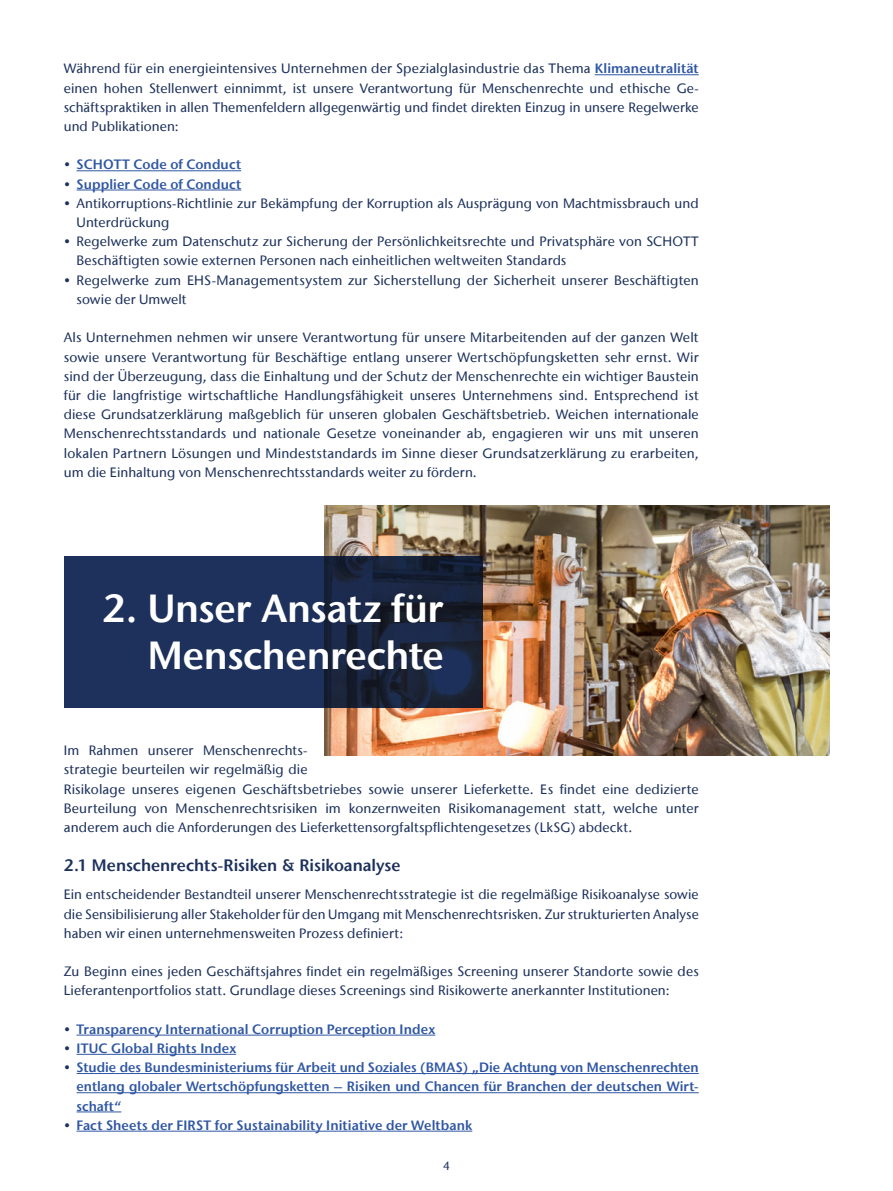
<style>
.page{position:relative;width:893px;height:1191px;background:#fff}
.page>*{position:absolute;margin:0;border:0;box-sizing:border-box;transform-origin:0 0}
.t1{font:600 39px/46.8px "Stone Sans IIITC Com";letter-spacing:-.01em;color:#fff;text-align:right}
.t2{font:600 16.5px "Stone Sans IIITC Com";letter-spacing:-.005em;color:#1d315c}
.t3{font:500 13.5px/19.2px "Stone Sans IIITC Com";letter-spacing:.005em;color:#1d315c}
.t4{font:600 13.5px/19.2px "Stone Sans IIITC Com";letter-spacing:.005em;color:#3057a4;text-align:justify}
.t5{font:500 12px "Stone Sans IIITC Com";color:#1d315c}
.s1{font-weight:600;color:#3057a4}
.s2{color:#1d315c}
</style>
<div class="page">
<img style="left:325px;top:505px;width:504px;height:250px">
<hr style="left:595px;top:74px;width:104px;height:1px;background:#3057a4">
<hr style="left:77px;top:170px;width:164px;height:1px;background:#3057a4">
<hr style="left:77px;top:190px;width:164px;height:1px;background:#3057a4">
<hr style="left:77px;top:1034px;width:358px;height:1px;background:#3057a4">
<hr style="left:77px;top:1054px;width:159px;height:1px;background:#3057a4">
<hr style="left:77px;top:1073px;width:622px;height:1px;background:#3057a4">
<hr style="left:77px;top:1092px;width:622px;height:1px;background:#3057a4">
<hr style="left:77px;top:1111px;width:44px;height:1px;background:#3057a4">
<hr style="left:77px;top:1130px;width:395px;height:1px;background:#3057a4">
<svg style="left:64px;top:556px;width:418px;height:151px;fill:#1d315c"></svg>
<p class="t3" style="left:64px;top:59px;width:636px;text-align:justify">Während für ein energieintensives Unternehmen der Spezialglasindustrie das Thema <span class="s1">Klimaneutralität </span>einen hohen Stellenwert einnimmt, ist unsere Verantwortung für Menschenrechte und ethische Ge&shy;schäftspraktiken in allen Themenfeldern allgegenwärtig und findet direkten Einzug in unsere Regelwerke und Publikationen:</p>
<p class="t4" style="left:64px;top:155px;width:179px"><span class="s2">•</span> SCHOTT Code of Conduct</p>
<p class="t4" style="left:64px;top:174px;width:179px"><span class="s2">•</span> Supplier Code of Conduct</p>
<p class="t3" style="left:77px;top:193px;width:624px;text-indent:-13px">• Antikorruptions-Richtlinie zur Bekämpfung der Korruption als Ausprägung von Machtmissbrauch und<br>Unterdrückung</p>
<p class="t3" style="left:77px;top:232px;width:624px;text-indent:-13px">• Regelwerke zum Datenschutz zur Sicherung der Persönlichkeitsrechte und Privatsphäre von SCHOTT<br>Beschäftigten sowie externen Personen nach einheitlichen weltweiten Standards</p>
<p class="t3" style="left:77px;top:270px;width:624px;text-indent:-13px">• Regelwerke zum EHS-Managementsystem zur Sicherstellung der Sicherheit unserer Beschäftigten sowie der Umwelt</p>
<p class="t3" style="left:64px;top:328px;width:636px;text-align:justify">Als Unternehmen nehmen wir unsere Verantwortung für unsere Mitarbeitenden auf der ganzen Welt sowie unsere Verantwortung für Beschäftige entlang unserer Wertschöpfungsketten sehr ernst. Wir sind der Überzeugung, dass die Einhaltung und der Schutz der Menschenrechte ein wichtiger Baustein für die langfristige wirtschaftliche Handlungsfähigkeit unseres Unternehmens sind. Entsprechend ist diese Grundsatzerklärung maßgeblich für unseren globalen Geschäftsbetrieb. Weichen internationale Menschenrechtsstandards und nationale Gesetze voneinander ab, engagieren wir uns mit unseren lokalen Partnern Lösungen und Mindeststandards im Sinne dieser Grundsatzerklärung zu erarbeiten, um die Einhaltung von Menschenrechtsstandards weiter zu fördern.</p>
<h1 class="t1" style="left:102px;top:584px;width:343px">2. Unser Ansatz für<br>Menschenrechte</h1>
<p class="t3" style="left:64px;top:740px;width:636px">Im Rahmen unserer Menschenrechts-<br>strategie beurteilen wir regelmäßig die<br>Risikolage unseres eigenen Geschäftsbetriebes sowie unserer Lieferkette. Es findet eine dedizierte Beurteilung von Menschenrechtsrisiken im konzernweiten Risikomanagement statt, welche unter anderem auch die Anforderungen des Lieferkettensorgfaltspflichtengesetzes (LkSG) abdeckt.</p>
<p class="t2" style="left:64px;top:854px;width:338px">2.1 Menschenrechts-Risiken &amp; Risikoanalyse</p>
<p class="t3" style="left:64px;top:884px;width:636px;text-align:justify">Ein entscheidender Bestandteil unserer Menschenrechtsstrategie ist die regelmäßige Risikoanalyse sowie die Sensibilisierung aller Stakeholder für den Umgang mit Menschenrechtsrisken. Zur strukturierten Analyse haben wir einen unternehmensweiten Prozess definiert:</p>
<p class="t3" style="left:64px;top:961px;width:636px">Zu Beginn eines jeden Geschäftsjahres findet ein regelmäßiges Screening unserer Standorte sowie des<br>Lieferantenportfolios statt. Grundlage dieses Screenings sind Risikowerte anerkannter Institutionen:</p>
<p class="t4" style="left:64px;top:1019px;width:373px"><span class="s2">•</span> Transparency International Corruption Perception Index</p>
<p class="t4" style="left:64px;top:1038px;width:174px"><span class="s2">•</span> ITUC Global Rights Index</p>
<p class="t4" style="left:77px;top:1057px;width:624px;text-indent:-13px"><span class="s2">•</span> Studie des Bundesministeriums für Arbeit und Soziales (BMAS) „Die Achtung von Menschenrechten entlang globaler Wertschöpfungsketten – Risiken und Chancen für Branchen der deutschen Wirt&shy;schaft“</p>
<p class="t4" style="left:64px;top:1115px;width:410px"><span class="s2">•</span> Fact Sheets der FIRST for Sustainability Initiative der Weltbank</p>
<p class="t5" style="left:443px;top:1158px;width:8px">4</p>
</div>
